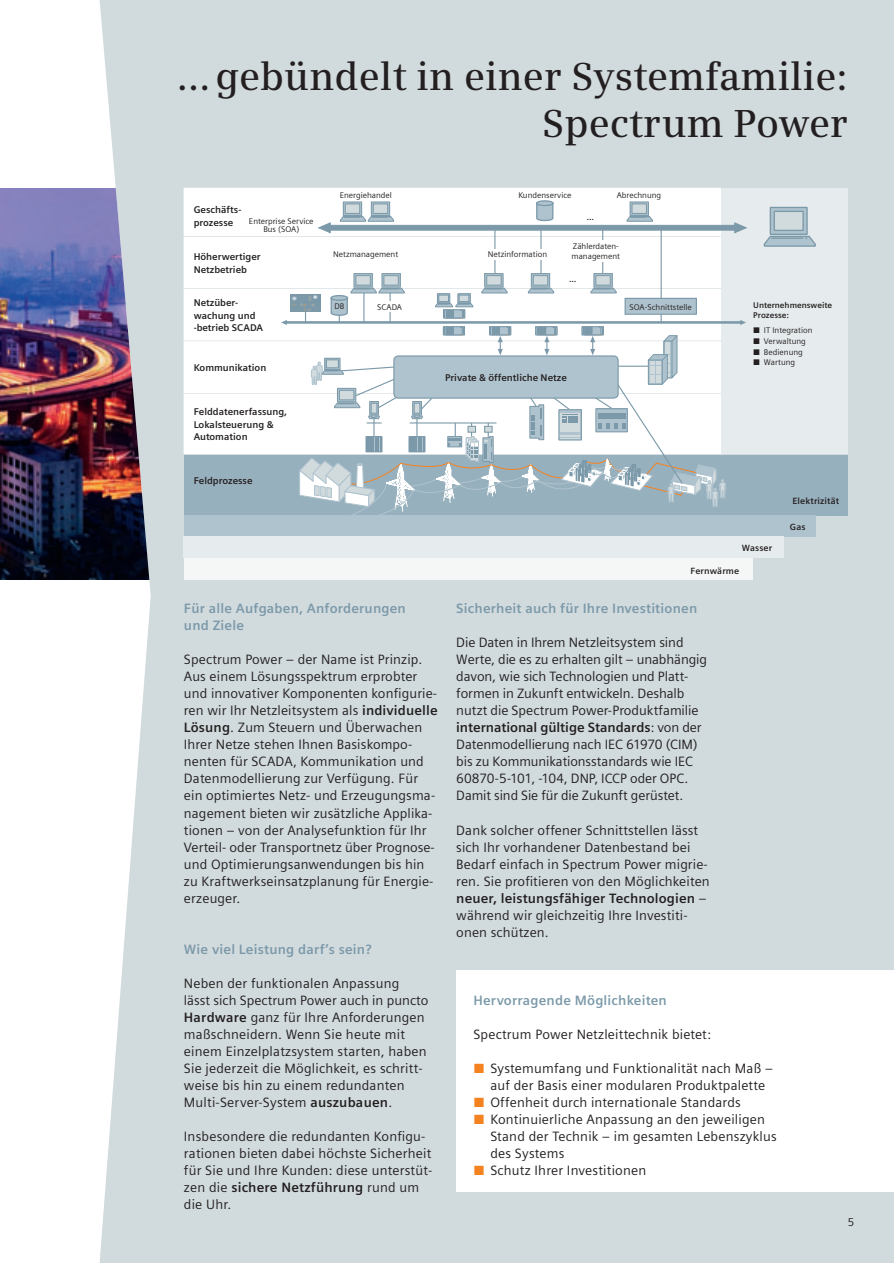
<style>
.page{position:relative;width:894px;height:1263px;background:#fff}
.page>*{position:absolute;margin:0;border:0;box-sizing:border-box;transform-origin:0 0}
.t1{font:600 39px/46.8px "Siemens Serif";color:#231f20;text-align:right}
.t2{font:13.5px/17px "Siemens Sans";letter-spacing:.01em;color:#231f20}
.t3{font:13.5px/17px "Siemens Sans";letter-spacing:-.01em;color:#231f20}
.t4{font:700 13.5px/17px "Siemens Sans";letter-spacing:.015em;color:#7b99a9}
.t5{font:11.25px "Siemens Sans";color:#231f20}
.t6{font:700 9.75px/12.8px "Siemens Sans";color:#231f20}
.t7{font:700 9px "Siemens Sans";letter-spacing:.015em;color:#231f20}
.t8{font:8.25px/10.6px "Siemens Sans";color:#231f20}
.t9{font:700 8.25px/10.6px "Siemens Sans";color:#231f20}
.t10{font:8.25px/10.6px "European Pi Three";color:#231f20;text-align:justify}
.s1{font-weight:700}
.s2{font-family:"European Pi Three";color:#f58220}
</style>
<div class="page">
<div style="left:1px;top:0;width:892px;height:1263px;background:#d1dadd"></div>
<svg style="left:0;top:0;width:151px;height:1263px;fill:#fff"></svg>
<img style="left:0;top:188px;width:150px;height:391px">
<div style="left:456px;top:970px;width:437px;height:221px;background:#fff"></div>
<div style="left:184px;top:455px;width:663px;height:61px;background:#97b0bd"></div>
<div style="left:184px;top:394px;width:536px;height:60px;background:#fff"></div>
<div style="left:184px;top:188px;width:536px;height:47px;background:#fff"></div>
<div style="left:184px;top:237px;width:536px;height:51px;background:#fff"></div>
<div style="left:184px;top:289px;width:536px;height:51px;background:#fff"></div>
<div style="left:184px;top:342px;width:536px;height:50px;background:#fff"></div>
<div style="left:721px;top:188px;width:126px;height:266px;background:#e6ebed"></div>
<div style="left:629px;top:202px;width:19px;height:14px;border:1px solid #7b99a9"></div>
<hr style="left:660px;top:226px;width:1px;height:96px;background:#7b99a9">
<svg style="left:536px;top:201px;width:17px;height:4px"></svg>
<div style="left:535px;top:200px;width:18px;height:6px;border:1px solid #7b99a9;border-radius:50%"></div>
<div style="left:343px;top:202px;width:19px;height:14px;border:1px solid #7b99a9"></div>
<div style="left:371px;top:202px;width:19px;height:14px;border:1px solid #7b99a9"></div>
<svg style="left:317px;top:203px;width:431px;height:31px"></svg>
<div style="left:770px;top:207px;width:36px;height:27px;background:linear-gradient(to right,#adc1cd,#adc1cd)"></div>
<div style="left:769px;top:207px;width:38px;height:28px;border:1px solid #7b99a9"></div>
<div style="left:774px;top:211px;width:28px;height:19px;background:#d1dadd"></div>
<div style="left:773px;top:211px;width:30px;height:20px;border:1px solid #7b99a9"></div>
<svg style="left:763px;top:234px;width:53px;height:13px"></svg>
<div style="left:353px;top:273px;width:19px;height:14px;border:1px solid #7b99a9"></div>
<div style="left:356px;top:276px;width:14px;height:9px;background:#d1dadd"></div>
<div style="left:355px;top:275px;width:15px;height:10px;border:1px solid #7b99a9"></div>
<div style="left:381px;top:273px;width:19px;height:14px;border:1px solid #7b99a9"></div>
<div style="left:384px;top:276px;width:14px;height:9px;background:#d1dadd"></div>
<div style="left:383px;top:275px;width:15px;height:10px;border:1px solid #7b99a9"></div>
<hr style="left:494px;top:226px;width:1px;height:51px;background:#7b99a9">
<hr style="left:540px;top:229px;width:1px;height:53px;background:#7b99a9">
<div style="left:484px;top:273px;width:19px;height:14px;border:1px solid #7b99a9"></div>
<div style="left:486px;top:276px;width:15px;height:9px;background:#d1dadd"></div>
<div style="left:486px;top:275px;width:15px;height:10px;border:1px solid #7b99a9"></div>
<div style="left:530px;top:273px;width:19px;height:14px;border:1px solid #7b99a9"></div>
<div style="left:533px;top:276px;width:14px;height:9px;background:#d1dadd"></div>
<div style="left:532px;top:275px;width:16px;height:10px;border:1px solid #7b99a9"></div>
<hr style="left:602px;top:227px;width:1px;height:46px;background:#7b99a9">
<div style="left:566px;top:240px;width:59px;height:21px;background:#fff"></div>
<div style="left:593px;top:273px;width:19px;height:14px;border:1px solid #7b99a9"></div>
<div style="left:595px;top:276px;width:15px;height:9px;background:#d1dadd"></div>
<div style="left:595px;top:275px;width:15px;height:10px;border:1px solid #7b99a9"></div>
<div style="left:184px;top:515px;width:631px;height:22px;background:#afc3ce"></div>
<div style="left:184px;top:537px;width:599px;height:21px;background:#e6ebed"></div>
<div style="left:184px;top:558px;width:567px;height:21px;background:#f5f7f7"></div>
<div style="left:477px;top:249px;width:81px;height:11px;background:#fff"></div>
<svg style="left:281px;top:286px;width:464px;height:229px"></svg>
<h1 class="t1" style="left:177px;top:56px;width:672px">… gebündelt in einer Systemfamilie:<br>Spectrum Power</h1>
<p class="t6" style="left:193px;top:204px;width:49px">Geschäfts&shy;prozesse</p>
<p class="t6" style="left:193px;top:251px;width:68px">Höherwertiger<br>Netzbetrieb</p>
<p class="t6" style="left:193px;top:297px;width:71px">Netzüber&shy;wachung und -betrieb SCADA</p>
<p class="t6" style="left:193px;top:362px;width:74px">Kommunikation</p>
<p class="t8" style="left:249px;top:218px;width:66px;line-height:7.8px;text-align:center">Enterprise Service<br>Bus (SOA)</p>
<p class="t6" style="left:193px;top:406px;width:95px">Felddatenerfassung,<br>Lokalsteuerung &amp;<br>Automation</p>
<p class="t6" style="left:193px;top:475px;width:60px">Feldprozesse</p>
<p class="t8" style="left:339px;top:191px;width:54px">Energiehandel</p>
<p class="t8" style="left:616px;top:191px;width:46px">Abrechnung</p>
<p class="t8" style="left:518px;top:191px;width:55px">Kundenservice</p>
<p class="t8" style="left:333px;top:250px;width:66px">Netzmanagement</p>
<p class="t8" style="left:488px;top:250px;width:61px">Netz information</p>
<p class="t9" style="left:586px;top:213px;width:9px">…</p>
<p class="t8" style="left:571px;top:241px;width:50px">Zählerdaten&shy;management</p>
<p class="t9" style="left:569px;top:275px;width:9px">…</p>
<p class="t8" style="left:334px;top:301px;width:11px">DB</p>
<p class="t8" style="left:377px;top:302px;width:26px">SCADA</p>
<p class="t8" style="left:629px;top:302px;width:64px">SOA-Schnittstelle</p>
<p class="t9" style="left:753px;top:300px;width:80px">Unternehmensweite<br>Prozesse:</p>
<p class="t8" style="left:763px;top:326px;width:50px">IT Integration<br>Verwaltung<br>Bedienung<br>Wartung</p>
<p class="t10" style="left:753px;top:325px;width:8px">- - - -</p>
<p class="t6" style="left:445px;top:372px;width:123px">Private &amp; öffentliche Netze</p>
<p class="t7" style="left:741px;top:544px;width:32px">Wasser</p>
<p class="t7" style="left:690px;top:567px;width:50px">Fernwärme</p>
<p class="t7" style="left:792px;top:497px;width:48px">Elektrizität</p>
<p class="t7" style="left:789px;top:524px;width:17px">Gas</p>
<p class="t4" style="left:184px;top:601px;width:223px">Für alle Aufgaben, Anforderungen und Ziele</p>
<p class="t2" style="left:184px;top:652px;width:255px">Spectrum Power – der Name ist Prinzip.<br>Aus einem Lösungsspektrum erprobter und innovativer Komponenten konfigurie&shy;ren wir Ihr Netzleitsystem als <span class="s1">individuelle Lösung</span>. Zum Steuern und Überwachen Ihrer Netze stehen Ihnen Basiskompo&shy;nenten für SCADA, Kommunikation und Datenmodellierung zur Verfügung. Für ein optimiertes Netz- und Erzeugungsma&shy;nagement bieten wir zusätzliche Applika&shy;tionen – von der Analysefunktion für Ihr Verteil- oder Transportnetz über Prognose&shy;und Optimierungsanwendungen bis hin zu Kraftwerkseinsatzplanung für Energie&shy;erzeuger.</p>
<p class="t4" style="left:184px;top:941px;width:189px">Wie viel Leistung darf’s sein?</p>
<p class="t2" style="left:184px;top:975px;width:246px">Neben der funktionalen Anpassung lässt sich Spectrum Power auch in puncto <span class="s1">Hardware</span> ganz für Ihre Anforderungen maßschneidern. Wenn Sie heute mit einem Einzelplatzsystem starten, haben Sie jederzeit die Möglichkeit, es schritt&shy;weise bis hin zu einem redundanten Multi-Server-System <span class="s1">auszubauen</span>.</p>
<p class="t2" style="left:184px;top:1128px;width:250px">Insbesondere die redundanten Konfigu&shy;rationen bieten dabei höchste Sicherheit für Sie und Ihre Kunden: diese unterstüt&shy;zen die <span class="s1">sichere Netzführung</span> rund um die Uhr.</p>
<p class="t4" style="left:456px;top:601px;width:242px">Sicherheit auch für Ihre Investitionen</p>
<p class="t3" style="left:456px;top:635px;width:252px">Die Daten in Ihrem Netzleitsystem sind Werte, die es zu erhalten gilt – unabhängig davon, wie sich Technologien und Platt&shy;formen in Zukunft entwickeln. Deshalb nutzt die Spectrum Power-Produktfamilie <span class="s1">international gültige Standards</span>: von der Datenmodellierung nach IEC 61970 (CIM) bis zu Kommunikationsstandards wie IEC 60870-5-101, -104, DNP, ICCP oder OPC.<br>Damit sind Sie für die Zukunft gerüstet.</p>
<p class="t2" style="left:456px;top:822px;width:255px">Dank solcher offener Schnittstellen lässt sich Ihr vorhandener Datenbestand bei Bedarf einfach in Spectrum Power migrie&shy;ren. Sie profitieren von den Möglichkeiten <span class="s1">neuer, leistungsfähiger Technologien</span> – während wir gleichzeitig Ihre Investiti&shy;onen schützen.</p>
<p class="t4" style="left:473px;top:993px;width:195px">Hervorragende Möglichkeiten</p>
<p class="t2" style="left:473px;top:1026px;width:239px">Spectrum Power Netzleittechnik bietet:</p>
<p class="t2" style="left:490px;top:1060px;width:284px;text-indent:-17px"><span class="s2">-</span> Systemumfang und Funktionalität nach Maß – auf der Basis einer modularen Produktpalette</p>
<p class="t2" style="left:473px;top:1094px;width:269px"><span class="s2">-</span> Offenheit durch internationale Standards</p>
<p class="t2" style="left:490px;top:1111px;width:288px;text-indent:-17px"><span class="s2">-</span> Kontinuierliche Anpassung an den jeweiligen<br>Stand der Technik – im gesamten Lebenszyklus des Systems</p>
<p class="t2" style="left:473px;top:1162px;width:174px"><span class="s2">-</span> Schutz Ihrer Investitionen</p>
<p class="t5" style="left:847px;top:1217px;width:8px">5</p>
</div>
